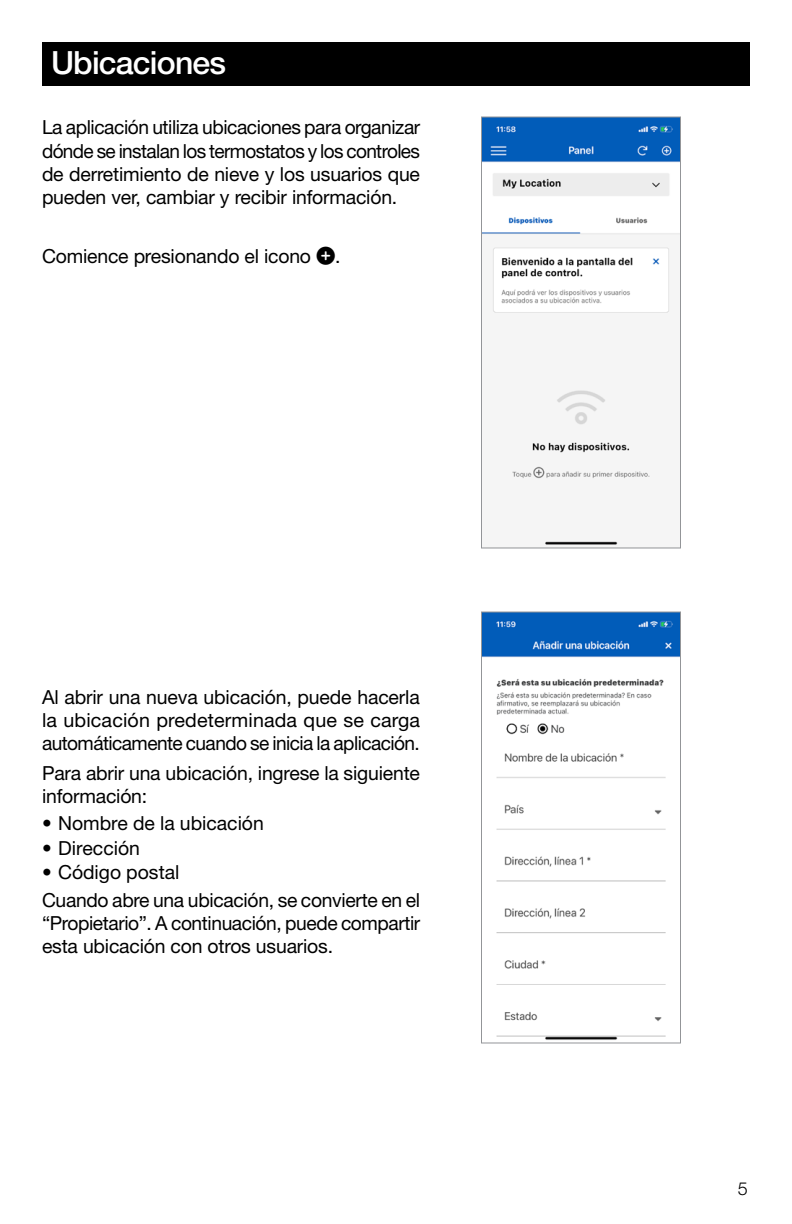
<style>
.page{position:relative;width:792px;height:1224px;background:#fff}
.page>*{position:absolute;margin:0;border:0;box-sizing:border-box;transform-origin:0 0}
.t1{font:500 32px "Helvetica Neue LT Std";letter-spacing:-.025em;color:#fff}
.t2{font:19.4px/23.2px "Helvetica Neue LT Std";letter-spacing:-.01em;color:#000}
.t3{font:300 18px "Helvetica Neue LT Std";color:#000}
</style>
<div class="page">
<img style="left:483px;top:118px;width:196px;height:427px">
<div style="left:481px;top:116px;width:200px;height:432px;border:1px solid #939598"></div>
<img style="left:483px;top:614px;width:196px;height:426px">
<div style="left:481px;top:612px;width:200px;height:431px;border:1px solid #939598"></div>
<div style="left:42px;top:42px;width:708px;height:44px;background:#000"></div>
<h1 class="t1" style="left:51px;top:43px;width:177px">Ubicaciones</h1>
<p class="t2" style="left:42px;top:116px;width:380px;text-align:justify">La aplicación utiliza ubicaciones para organizar dónde se instalan los termostatos y los controles de derretimiento de nieve y los usuarios que pueden ver, cambiar y recibir información.</p>
<p class="t2" style="left:42px;top:244px;width:300px">Comience presionando el icono ●●◆▲.</p>
<p class="t2" style="left:42px;top:685px;width:380px;text-align:justify">Al abrir una nueva ubicación, puede hacerla la ubicación predeterminada que se carga automáticamente cuando se inicia la aplicación.</p>
<p class="t2" style="left:42px;top:761px;width:380px">Para abrir una ubicación, ingrese la siguiente información:</p>
<p class="t2" style="left:42px;top:811px;width:223px">• Nombre de la ubicación</p>
<p class="t2" style="left:42px;top:836px;width:100px">• Dirección</p>
<p class="t2" style="left:42px;top:858px;width:380px;line-height:27.4px">• Código postal<br>Cuando abre una ubicación, se convierte en el</p>
<p class="t2" style="left:42px;top:911px;width:380px">“Propietario”. A continuación, puede compartir esta ubicación con otros usuarios.</p>
<p class="t3" style="left:738px;top:1178px;width:12px">5</p>
</div>
